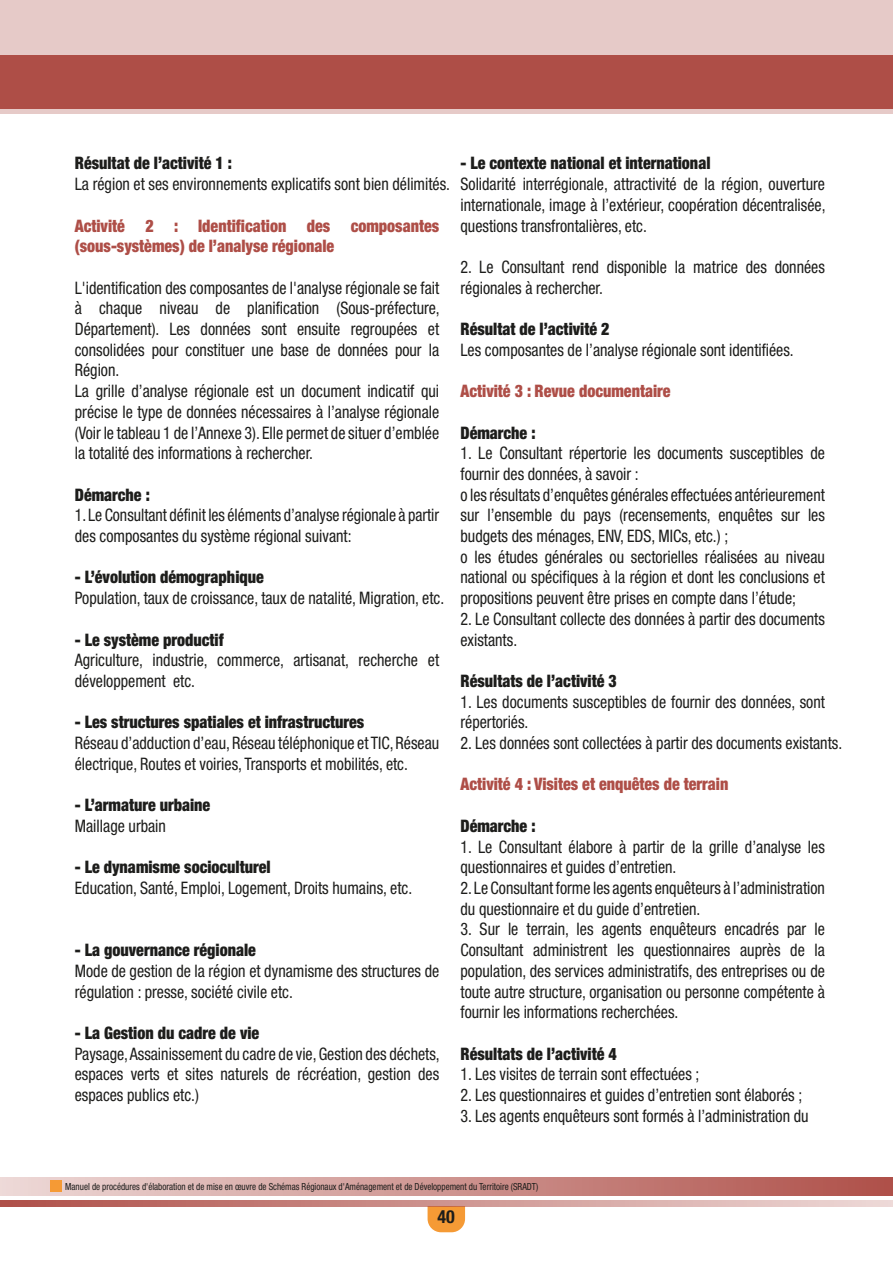
<style>
.page{position:relative;width:893px;height:1263px;background:#fff}
.page>*{position:absolute;margin:0;border:0;box-sizing:border-box;transform-origin:0 0}
.t1{font:700 condensed 18px "Helvetica Neue LT Pro";color:#1d1d1b}
.t2{font:condensed 17.25px/20.7px "Helvetica Neue";color:#1d1d1b;scale:.93 1}
.t3{font:900 condensed 17.25px/20.7px "Helvetica Neue";color:#ae4e47;scale:.93 1}
.t4{font:900 condensed 17.25px/20.7px "Helvetica Neue";color:#1d1d1b;scale:.93 1}
.t5{font:condensed 17.25px/20.7px "Helvetica Neue";color:#1d1d1b;scale:.92 1}
.t6{font:condensed 9.75px "Helvetica Neue";color:#1d1d1b;scale:.93 1}
.s1{font-weight:900}
.s2{font-weight:400}
</style>
<div class="page">
<div style="left:0;top:1177px;width:893px;height:19px;background:linear-gradient(to right,#eed8d5,#ae504a)"></div>
<svg style="left:428px;top:1207px;width:37px;height:25px"></svg>
<hr style="left:428px;top:1206px;width:37px;height:1px;background:#c86c41">
<svg style="left:0;top:1200px;width:893px;height:6px;background:#cd9490"></svg>
<div style="left:51px;top:1180px;width:11px;height:11px;background:#f59a35"></div>
<div style="left:0;top:0;width:893px;height:113px;background:#e6cac8"></div>
<div style="left:0;top:55px;width:893px;height:54px;background:#ae4e47"></div>
<p class="t2" style="left:75px;top:153px;width:405px"><span class="s1">Résultat de l’activité 1 :<br></span>La région et ses environnements explicatifs sont bien délimités.</p>
<p class="t3" style="left:75px;top:215px;width:393px">Activité 2 : Identification des composantes (sous-systèmes) de l’analyse régionale</p>
<p class="t2" style="left:75px;top:277px;width:394px">L'identification des composantes de l'analyse régionale se fait à chaque niveau de planification (Sous-préfecture, Département). Les données sont ensuite regroupées et consolidées pour constituer une base de données pour la Région.<br>La grille d’analyse régionale est un document indicatif qui précise le type de données nécessaires à l’analyse régionale (Voir le tableau 1 de l’Annexe 3). Elle permet de situer d’emblée la totalité des informations à rechercher.</p>
<p class="t4" style="left:75px;top:484px;width:82px">Démarche :</p>
<p class="t5" style="left:75px;top:505px;width:398px">1. Le Consultant définit les éléments d’analyse régionale à partir des composantes du système régional suivant:</p>
<p class="t2" style="left:75px;top:567px;width:399px"><span class="s1">- L’évolution démographique<br></span>Population, taux de croissance, taux de natalité, Migration, etc.</p>
<p class="t2" style="left:75px;top:629px;width:393px"><span class="s1">- Le système productif<br></span>Agriculture, industrie, commerce, artisanat, recherche et développement etc.</p>
<p class="t2" style="left:75px;top:712px;width:393px"><span class="s1">- Les structures spatiales et infrastructures<br></span>Réseau d’adduction d’eau, Réseau téléphonique et TIC, Réseau électrique, Routes et voiries, Transports et mobilités, etc.</p>
<p class="t4" style="left:75px;top:794px;width:147px">- L’armature urbaine<br><span class="s2">Maillage urbain</span></p>
<p class="t2" style="left:75px;top:857px;width:364px"><span class="s1">- Le dynamisme socioculturel<br></span>Education, Santé, Emploi, Logement, Droits humains, etc.</p>
<p class="t2" style="left:75px;top:939px;width:393px"><span class="s1">- La gouvernance régionale<br></span>Mode de gestion de la région et dynamisme des structures de régulation : presse, société civile etc.</p>
<p class="t2" style="left:75px;top:1022px;width:394px"><span class="s1">- La Gestion du cadre de vie<br></span>Paysage, Assainissement du cadre de vie, Gestion des déchets, espaces verts et sites naturels de récréation, gestion des espaces publics etc.)</p>
<p class="t2" style="left:460px;top:153px;width:394px"><span class="s1">- Le contexte national et international<br></span>Solidarité interrégionale, attractivité de la région, ouverture internationale, image à l’extérieur, coopération décentralisée, questions transfrontalières, etc.</p>
<p class="t2" style="left:460px;top:256px;width:393px">2. Le Consultant rend disponible la matrice des données régionales à rechercher.</p>
<p class="t2" style="left:460px;top:318px;width:360px"><span class="s1">Résultat de l’activité 2<br></span>Les composantes de l’analyse régionale sont identifiées.</p>
<p class="t3" style="left:460px;top:380px;width:227px">Activité 3 : Revue documentaire</p>
<p class="t4" style="left:460px;top:422px;width:82px">Démarche :</p>
<p class="t2" style="left:460px;top:443px;width:393px">1. Le Consultant répertorie les documents susceptibles de fournir des données, à savoir :<br>o les résultats d’enquêtes générales effectuées antérieurement sur l’ensemble du pays (recensements, enquêtes sur les budgets des ménages, ENV, EDS, MICs, etc.) ;<br>o les études générales ou sectorielles réalisées au niveau national ou spécifiques à la région et dont les conclusions et propositions peuvent être prises en compte dans l’étude;</p>
<p class="t2" style="left:460px;top:608px;width:393px">2. Le Consultant collecte des données à partir des documents existants.</p>
<p class="t4" style="left:460px;top:670px;width:170px">Résultats de l’activité 3</p>
<p class="t2" style="left:460px;top:691px;width:393px">1. Les documents susceptibles de fournir des données, sont répertoriés.</p>
<p class="t2" style="left:460px;top:732px;width:412px">2. Les données sont collectées à partir des documents existants.</p>
<p class="t3" style="left:460px;top:774px;width:290px">Activité 4 : Visites et enquêtes de terrain</p>
<p class="t4" style="left:460px;top:815px;width:82px">Démarche :</p>
<p class="t2" style="left:460px;top:836px;width:393px">1. Le Consultant élabore à partir de la grille d’analyse les questionnaires et guides d’entretien.</p>
<p class="t2" style="left:460px;top:877px;width:393px">2. Le Consultant forme les agents enquêteurs à l’administration du questionnaire et du guide d’entretien.</p>
<p class="t2" style="left:460px;top:919px;width:393px;text-align:justify">3. Sur le terrain, les agents enquêteurs encadrés par le Consultant administrent les questionnaires auprès de la population, des services administratifs, des entreprises ou de toute autre structure, organisation ou personne compétente à fournir les informations recherchées.</p>
<p class="t4" style="left:460px;top:1043px;width:170px">Résultats de l’activité 4</p>
<p class="t2" style="left:460px;top:1064px;width:258px">1. Les visites de terrain sont effectuées ;</p>
<p class="t2" style="left:460px;top:1084px;width:369px">2. Les questionnaires et guides d’entretien sont élaborés ;</p>
<p class="t2" style="left:460px;top:1105px;width:376px">3. Les agents enquêteurs sont formés à l’administration du</p>
<p class="t6" style="left:65px;top:1180px;width:510px">Manuel de procédures d'élaboration et de mise en œuvre de Schémas Régionaux d'Aménagement et de Développement du Territoire (SRADT)</p>
<p class="t1" style="left:437px;top:1206px;width:19px">40</p>
</div>
